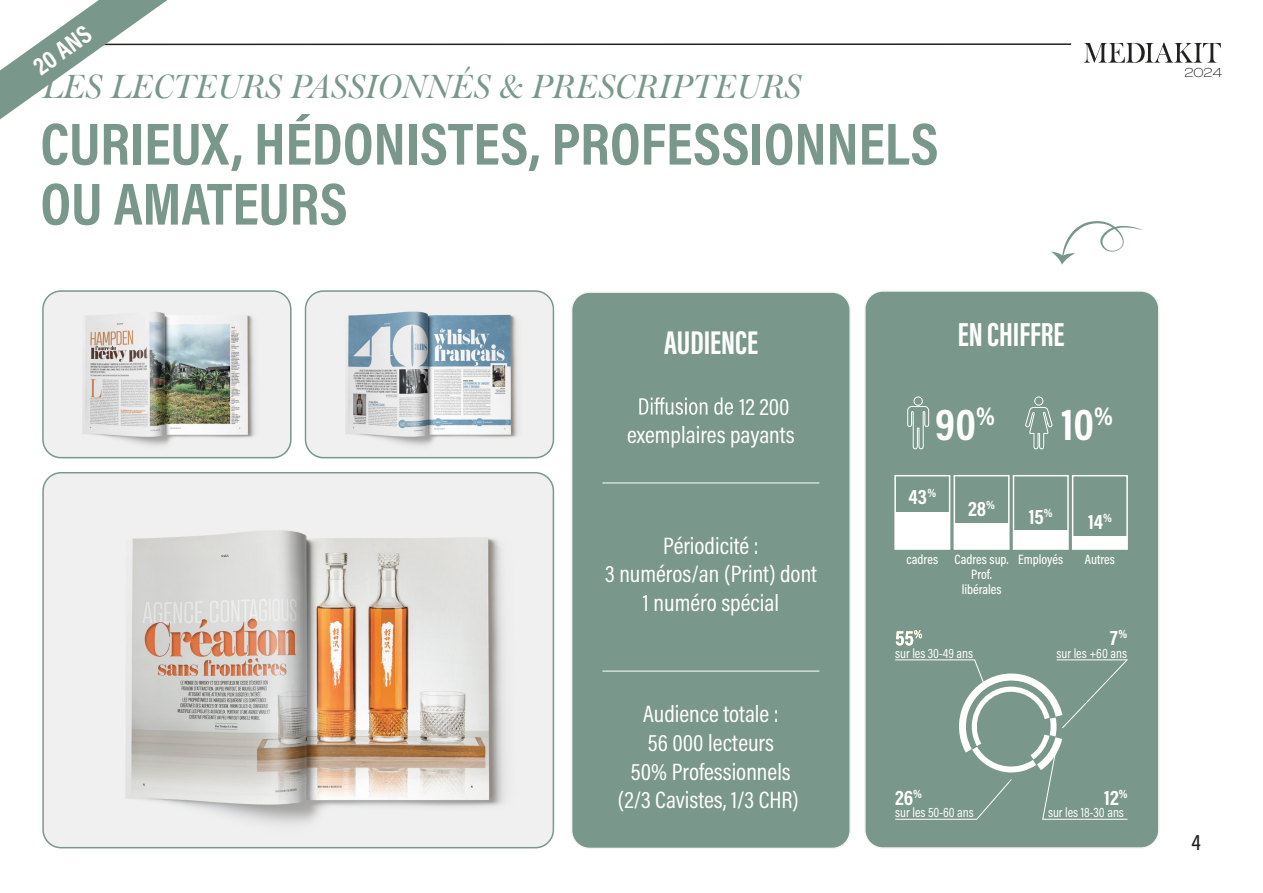
<style>
.page{position:relative;width:1263px;height:893px;background:#fff}
.page>*{position:absolute;margin:0;border:0;box-sizing:border-box;transform-origin:0 0}
.t1{font:700 60px "Acumin Pro Cond";color:#79978b}
.t2{font:700 45.6px "Acumin Pro Cond";color:#fff}
.t3{font:700 34.2px "Acumin Pro Extra Cond";color:#fff}
.t4{font:700 33.75px "Acumin Pro Extra Cond";color:#fff}
.t5{font:italic 33.15px "Big Moore";color:#79978b}
.t6{font:700 25.5px "Acumin Pro Cond";color:#fff}
.t7{font:24px/28.8px "Acumin Pro Cond";color:#fff;text-align:center}
.t8{font:500 22.5px "Acumin Pro Cond";color:#1d1d1b}
.t9{font:700 21.3px "Acumin Pro Cond";color:#fff}
.t10{font:13.65px "Acumin Pro Cond";color:#fff}
.t11{font:500 13.65px "Acumin Pro Cond";color:#fff}
.t12{font:300 13.5px "Clash Display";color:#1d1d1b;scale:1.11 1}
</style>
<div class="page">
<hr style="left:42px;top:43px;width:1029px;height:2px;background:#222">
<svg style="left:1084px;top:43px;width:137px;height:20px"></svg>
<img style="left:45px;top:293px;width:244px;height:165px">
<div style="left:42px;top:290px;width:250px;height:168px;border:2px solid #79978b;border-radius:18px"></div>
<img style="left:307px;top:293px;width:245px;height:165px">
<div style="left:305px;top:290px;width:249px;height:168px;border:2px solid #79978b;border-radius:18px"></div>
<img style="left:45px;top:475px;width:508px;height:373px">
<div style="left:42px;top:472px;width:512px;height:376px;border:2px solid #79978b;border-radius:18px"></div>
<div style="left:572px;top:292px;width:278px;height:556px;background:#79978b;border-radius:18px"></div>
<div style="left:571px;top:291px;width:280px;height:558px;border:2px solid #f3f5f4;border-radius:18px"></div>
<svg style="left:639px;top:397px;width:94px;height:18px"></svg>
<hr style="left:602px;top:483px;width:217px;height:1px;background:#fff">
<hr style="left:602px;top:671px;width:217px;height:1px;background:#fff">
<div style="left:865px;top:291px;width:294px;height:557px;background:#79978b;border-radius:18px"></div>
<div style="left:864px;top:290px;width:295px;height:559px;border:2px solid #f3f5f4;border-radius:18px"></div>
<div style="left:953px;top:475px;width:56px;height:75px;border:2px solid #fff"></div>
<div style="left:1013px;top:475px;width:56px;height:75px;border:2px solid #fff"></div>
<div style="left:1072px;top:475px;width:56px;height:75px;border:2px solid #fff"></div>
<div style="left:894px;top:475px;width:56px;height:75px;border:2px solid #fff"></div>
<div style="left:895px;top:512px;width:55px;height:37px;background:#fff"></div>
<div style="left:954px;top:523px;width:55px;height:26px;background:#fff"></div>
<div style="left:1013px;top:531px;width:55px;height:18px;background:#fff"></div>
<div style="left:1073px;top:536px;width:54px;height:13px;background:#fff"></div>
<svg style="left:896px;top:630px;width:26px;height:15px"></svg>
<svg style="left:907px;top:397px;width:145px;height:53px"></svg>
<svg style="left:895px;top:659px;width:233px;height:161px"></svg>
<svg style="left:0;top:0;width:227px;height:120px"></svg>
<svg style="left:1051px;top:221px;width:91px;height:44px"></svg>
<p class="t6" style="left:26px;top:55px;width:66px;rotate:-36deg">20 ANS</p>
<p class="t5" style="left:43px;top:66px;width:760px">LES LECTEURS PASSIONNÉS &amp; PRESCRIPTEURS</p>
<p class="t1" style="left:40px;top:104px;width:900px">CURIEUX, HÉDONISTES, PROFESSIONNELS</p>
<p class="t1" style="left:40px;top:164px;width:309px">OU AMATEURS</p>
<h3 class="t4" style="left:664px;top:322px;width:96px">AUDIENCE</h3>
<h3 class="t3" style="left:958px;top:314px;width:108px">EN CHIFFRE</h3>
<p class="t7" style="left:740px;top:391px;width:52px">12 200</p>
<p class="t7" style="left:627px;top:420px;width:169px">exemplaires payants</p>
<p class="t7" style="left:605px;top:530px;width:213px">Périodicité :<br>3 numéros/an (Print) dont<br>1 numéro spécial</p>
<p class="t7" style="left:618px;top:699px;width:182px">Audience totale :<br>56 000 lecteurs<br>50% Professionnels (2/3 Cavistes, 1/3 CHR )</p>
<h2 class="t2" style="left:935px;top:395px;width:61px">90<sup>%</sup></h2>
<h2 class="t2" style="left:1061px;top:395px;width:53px">10<sup>%</sup></h2>
<p class="t9" style="left:909px;top:483px;width:29px">43<sup>%</sup></p>
<p class="t9" style="left:968px;top:495px;width:29px">28<sup>%</sup></p>
<p class="t9" style="left:1029px;top:502px;width:25px">15<sup>%</sup></p>
<p class="t9" style="left:1088px;top:508px;width:25px">14<sup>%</sup></p>
<p class="t11" style="left:907px;top:550px;width:103px">cadres Cadres sup.</p>
<p class="t11" style="left:971px;top:565px;width:22px">Prof.</p>
<p class="t11" style="left:962px;top:581px;width:41px">libérales</p>
<p class="t11" style="left:1018px;top:550px;width:46px">Employés</p>
<p class="t11" style="left:1085px;top:550px;width:32px">Autres</p>
<p class="t9" style="left:1110px;top:624px;width:18px">7<sup>%</sup></p>
<p class="t10" style="left:895px;top:644px;width:80px">sur les 30-49 ans</p>
<p class="t10" style="left:1056px;top:644px;width:72px">sur les +60 ans</p>
<p class="t9" style="left:895px;top:783px;width:28px">26<sup>%</sup></p>
<p class="t9" style="left:1104px;top:783px;width:25px">12<sup>%</sup></p>
<p class="t10" style="left:895px;top:803px;width:80px">sur les 50-60 ans</p>
<p class="t10" style="left:1048px;top:803px;width:77px">sur les 18-30 ans</p>
<p class="t12" style="left:1184px;top:65px;width:36px">2024</p>
<p class="t8" style="left:1191px;top:828px;width:11px">4</p>
</div>
